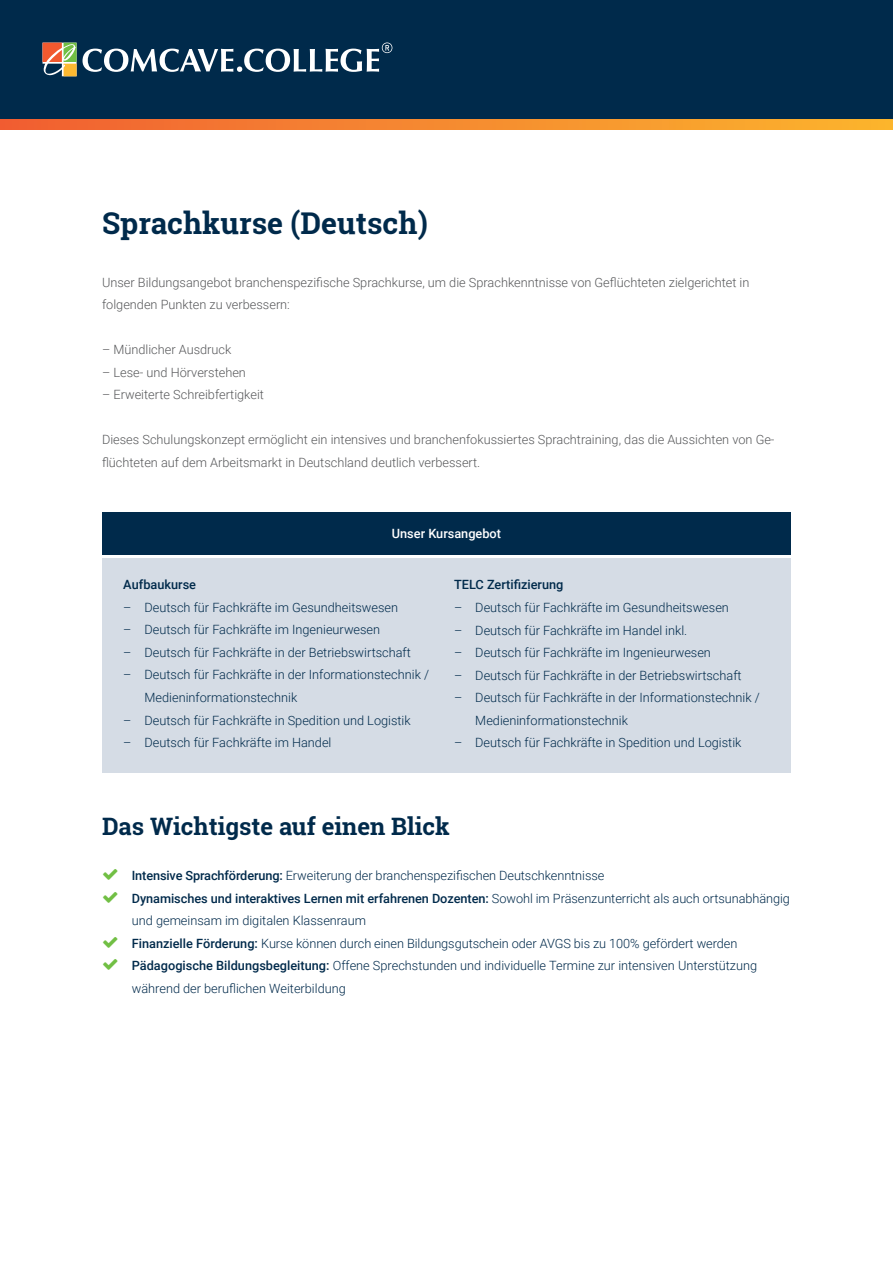
<style>
.page{position:relative;width:893px;height:1263px;background:#fff}
.page>*{position:absolute;margin:0;border:0;box-sizing:border-box;transform-origin:0 0}
.t1{font:700 30px "Roboto Slab";color:#002a4b}
.t2{font:700 24px "Roboto Slab";color:#002a4b}
.t3{font:300 12.75px/22.5px "Roboto";color:#002a4b}
.t4{font:300 12.75px/22.5px "Roboto";color:#57585a}
.t5{font:500 12.75px "Roboto";color:#002a4b}
.t6{font:500 12.75px "Roboto";color:#fff}
.s1{font-weight:500}
</style>
<div class="page">
<div style="left:102px;top:559px;width:689px;height:214px;background:#d5dce5"></div>
<div style="left:102px;top:512px;width:689px;height:42px;background:#002a4b"></div>
<div style="left:0;top:0;width:893px;height:119px;background:#002a4b"></div>
<svg style="left:0;top:119px;width:893px;height:11px;background:#f58a2f"></svg>
<svg style="left:83px;top:43px;width:309px;height:29px"></svg>
<svg style="left:43px;top:43px;width:34px;height:33px"></svg>
<h1 class="t1" style="left:102px;top:202px;width:327px">Sprachkurse (Deutsch)</h1>
<p class="t4" style="left:102px;top:271px;width:649px">Unser Bildungsangebot branchenspezifische Sprachkurse, um die Sprachkenntnisse von Geflüchteten zielgerichtet in folgenden Punkten zu verbessern:</p>
<p class="t4" style="left:102px;top:338px;width:131px">– Mündlicher Ausdruck</p>
<p class="t4" style="left:102px;top:361px;width:145px">– Lese- und Hörverstehen</p>
<p class="t4" style="left:102px;top:383px;width:163px">– Erweiterte Schreibfertigkeit</p>
<p class="t4" style="left:102px;top:428px;width:674px">Dieses Schulungskonzept ermöglicht ein intensives und branchenfokussiertes Sprachtraining, das die Aussichten von Ge&shy;flüchteten auf dem Arbeitsmarkt in Deutschland deutlich verbessert.</p>
<p class="t6" style="left:392px;top:525px;width:111px">Unser Kursangebot</p>
<p class="t5" style="left:123px;top:576px;width:74px">Aufbaukurse</p>
<p class="t3" style="left:123px;top:596px;width:276px">– Deutsch für Fachkräfte im Gesundheitswesen</p>
<p class="t3" style="left:123px;top:618px;width:258px">– Deutsch für Fachkräfte im Ingenieurwesen</p>
<p class="t3" style="left:123px;top:641px;width:289px">– Deutsch für Fachkräfte in der Betriebswirtschaft</p>
<p class="t3" style="left:145px;top:663px;width:286px;text-indent:-21px">– Deutsch für Fachkräfte in der Informationstechnik /<br>Medieninformationstechnik</p>
<p class="t3" style="left:123px;top:708px;width:289px">– Deutsch für Fachkräfte in Spedition und Logistik</p>
<p class="t3" style="left:123px;top:731px;width:210px">– Deutsch für Fachkräfte im Handel</p>
<p class="t5" style="left:454px;top:576px;width:111px">TELC Zertifizierung</p>
<p class="t3" style="left:454px;top:596px;width:276px">– Deutsch für Fachkräfte im Gesundheitswesen</p>
<p class="t3" style="left:454px;top:618px;width:235px">– Deutsch für Fachkräfte im Handel inkl.</p>
<p class="t3" style="left:454px;top:641px;width:258px">– Deutsch für Fachkräfte im Ingenieurwesen</p>
<p class="t3" style="left:454px;top:663px;width:289px">– Deutsch für Fachkräfte in der Betriebswirtschaft</p>
<p class="t3" style="left:475px;top:686px;width:286px;text-indent:-21px">– Deutsch für Fachkräfte in der Informationstechnik /<br>Medieninformationstechnik</p>
<p class="t3" style="left:454px;top:731px;width:289px">– Deutsch für Fachkräfte in Spedition und Logistik</p>
<h2 class="t2" style="left:102px;top:810px;width:349px">Das Wichtigste auf einen Blick</h2>
<p class="t3" style="left:132px;top:864px;width:660px"><span class="s1">Intensive Sprachförderung:</span> Erweiterung der branchenspezifischen Deutschkenntnisse<br><span class="s1">Dynamisches und interaktives Lernen mit erfahrenen Dozenten:</span> Sowohl im Präsenzunterricht als auch ortsunabhängig und gemeinsam im digitalen Klassenraum<br><span class="s1">Finanzielle Förderung:</span> Kurse können durch einen Bildungsgutschein oder AVGS bis zu 100% gefördert werden <span class="s1">Pädagogische Bildungsbegleitung:</span> Offene Sprechstunden und individuelle Termine zur intensiven Unterstützung während der beruflichen Weiterbildung</p>
</div>
